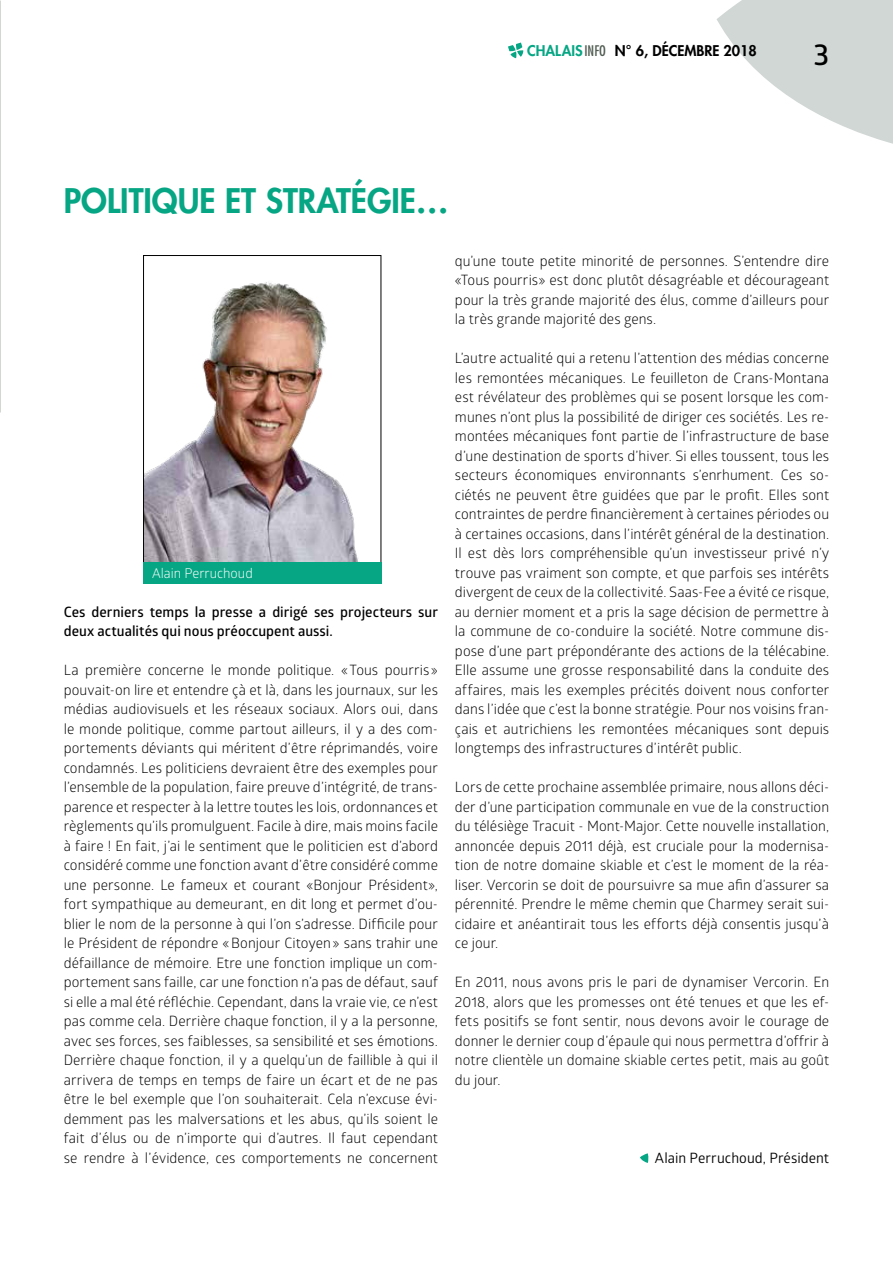
<style>
.page{position:relative;width:893px;height:1263px;background:#fff}
.page>*{position:absolute;margin:0;border:0;box-sizing:border-box;transform-origin:0 0}
.t1{font:800 33px "Futura";color:#06a684}
.t2{font:600 30px "Glober";color:#000}
.t3{font:800 14.4px "Futura";color:#000}
.t4{font:14.25px/19.5px "Glober";letter-spacing:.005em;color:#000;text-align:justify}
.t5{font:600 14.25px/19.5px "Glober";letter-spacing:.005em;color:#000}
.t6{font:14.25px "Glober";letter-spacing:.005em;color:#000}
.t7{font:13.5px "Glober";color:#fff}
.s1{color:#06a684}
.s2{font-weight:400;font-stretch:condensed;font-size:14.25px;color:#515d53}
</style>
<div class="page">
<svg style="left:716px;top:0;width:177px;height:144px"></svg>
<svg style="left:508px;top:43px;width:15px;height:15px"></svg>
<img style="left:0;top:0;width:1px;height:412px">
<svg style="left:640px;top:1153px;width:9px;height:10px"></svg>
<img style="left:145px;top:282px;width:214px;height:280px">
<div style="left:143px;top:255px;width:238px;height:329px;border:1px solid #000"></div>
<div style="left:144px;top:562px;width:238px;height:21px;background:#06a684"></div>
<p class="t3" style="left:527px;top:41px;width:231px"><span class="s1">CHALAIS</span><span class="s2">INFO</span> N° 6, DÉCEMBRE 2018</p>
<h2 class="t2" style="left:813px;top:33px;width:17px">3</h2>
<h1 class="t1" style="left:64px;top:178px;width:387px">POLITIQUE ET STRATÉGIE…</h1>
<p class="t7" style="left:152px;top:563px;width:102px">Alain Perruchoud</p>
<p class="t5" style="left:64px;top:602px;width:376px">Ces derniers temps la presse a dirigé ses projecteurs sur deux actualités qui nous préoccupent aussi.</p>
<p class="t4" style="left:64px;top:660px;width:376px">La première concerne le monde politique. «Tous pourris» pouvait-on lire et entendre çà et là, dans les journaux, sur les médias audiovisuels et les réseaux sociaux. Alors oui, dans le monde politique, comme partout ailleurs, il y a des com&shy;portements déviants qui méritent d’être réprimandés, voire condamnés. Les politiciens devraient être des exemples pour l’ensemble de la population, faire preuve d’intégrité, de trans&shy;parence et respecter à la lettre toutes les lois, ordonnances et règlements qu’ils promulguent. Facile à dire, mais moins facile à faire ! En fait, j’ai le sentiment que le politicien est d’abord considéré comme une fonction avant d’être considéré comme une personne. Le fameux et courant «Bonjour Président», fort sympathique au demeurant, en dit long et permet d’ou&shy;blier le nom de la personne à qui l’on s’adresse. Difficile pour le Président de répondre «Bonjour Citoyen» sans trahir une défaillance de mémoire. Etre une fonction implique un com&shy;portement sans faille, car une fonction n’a pas de défaut, sauf si elle a mal été réfléchie. Cependant, dans la vraie vie, ce n’est pas comme cela. Derrière chaque fonction, il y a la personne, avec ses forces, ses faiblesses, sa sensibilité et ses émotions.<br>Derrière chaque fonction, il y a quelqu’un de faillible à qui il arrivera de temps en temps de faire un écart et de ne pas être le bel exemple que l’on souhaiterait. Cela n’excuse évi&shy;demment pas les malversations et les abus, qu’ils soient le fait d’élus ou de n’importe qui d’autres. Il faut cependant se rendre à l’évidence, ces comportements ne concernent</p>
<p class="t4" style="left:455px;top:250px;width:376px">qu’une toute petite minorité de personnes. S’entendre dire «Tous pourris» est donc plutôt désagréable et décourageant pour la très grande majorité des élus, comme d’ailleurs pour la très grande majorité des gens.</p>
<p class="t4" style="left:455px;top:348px;width:376px">L’autre actualité qui a retenu l’attention des médias concerne les remontées mécaniques. Le feuilleton de Crans-Montana est révélateur des problèmes qui se posent lorsque les com&shy;munes n’ont plus la possibilité de diriger ces sociétés. Les re&shy;montées mécaniques font partie de l’infrastructure de base d’une destination de sports d’hiver. Si elles toussent, tous les secteurs économiques environnants s’enrhument. Ces so&shy;ciétés ne peuvent être guidées que par le profit. Elles sont contraintes de perdre financièrement à certaines périodes ou à certaines occasions, dans l’intérêt général de la destination.<br>Il est dès lors compréhensible qu’un investisseur privé n’y trouve pas vraiment son compte, et que parfois ses intérêts divergent de ceux de la collectivité. Saas-Fee a évité ce risque, au dernier moment et a pris la sage décision de permettre à la commune de co-conduire la société. Notre commune dis&shy;pose d’une part prépondérante des actions de la télécabine.<br>Elle assume une grosse responsabilité dans la conduite des affaires, mais les exemples précités doivent nous conforter dans l’idée que c’est la bonne stratégie. Pour nos voisins fran&shy;çais et autrichiens les remontées mécaniques sont depuis longtemps des infrastructures d’intérêt public.</p>
<p class="t4" style="left:455px;top:777px;width:376px">Lors de cette prochaine assemblée primaire, nous allons déci&shy;der d’une participation communale en vue de la construction du télésiège Tracuit - Mont-Major. Cette nouvelle installation, annoncée depuis 2011 déjà, est cruciale pour la modernisa&shy;tion de notre domaine skiable et c’est le moment de la réa&shy;liser. Vercorin se doit de poursuivre sa mue afin d’assurer sa pérennité. Prendre le même chemin que Charmey serait sui&shy;cidaire et anéantirait tous les efforts déjà consentis jusqu’à ce jour.</p>
<p class="t4" style="left:455px;top:972px;width:376px">En 2011, nous avons pris le pari de dynamiser Vercorin. En 2018, alors que les promesses ont été tenues et que les ef&shy;fets positifs se font sentir, nous devons avoir le courage de donner le dernier coup d’épaule qui nous permettra d’offrir à notre clientèle un domaine skiable certes petit, mais au goût du jour.</p>
<p class="t6" style="left:655px;top:1148px;width:176px">Alain Perruchoud, Président</p>
</div>
